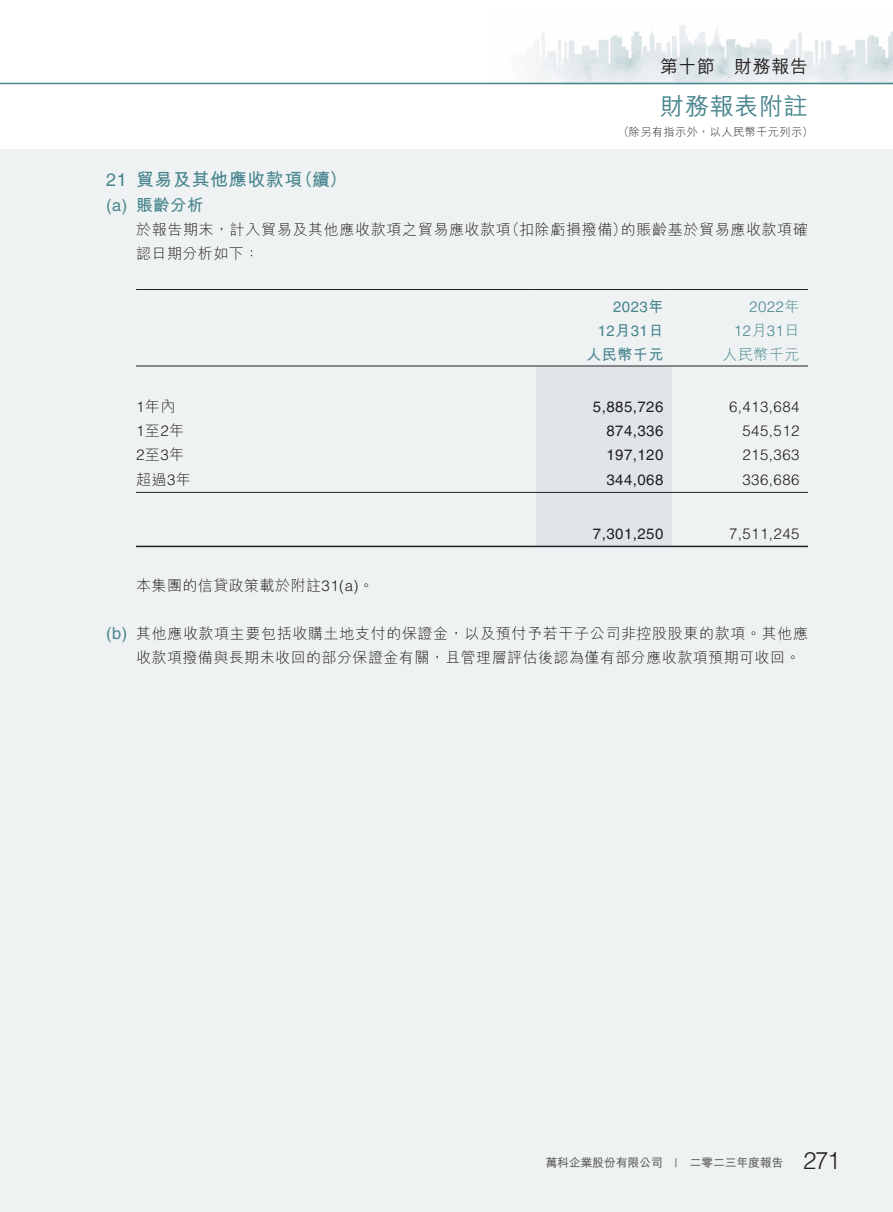
<style>
.page{position:relative;width:893px;height:1212px;background:#fff}
.page>*{position:absolute;margin:0;border:0;box-sizing:border-box;transform-origin:0 0}
.t1{font:500 24px "M Hei HK";letter-spacing:.03em;color:#48858e}
.t2{font:300 24px "Helvetica LT Std";color:#231f20}
.t3{font:700 18px "M Hei HK";letter-spacing:.03em;color:#48858e}
.t4{font:500 18px "M Hei HK";letter-spacing:.03em;color:#231f20}
.t5{font:700 16.5px "M Hei HK";color:#48858e}
.t6{font:300 15px/24px "M Hei HK";letter-spacing:.04em;color:#231f20}
.t7{font:300 15px "Helvetica LT Std";letter-spacing:.03em;color:#231f20}
.t8{font:15px "Helvetica LT Std";letter-spacing:.03em;color:#231f20}
.t9{font:15px/24px "Helvetica LT Std";letter-spacing:.03em;color:#48858e;text-align:right}
.t10{font:300 15px/24px "Helvetica LT Std";letter-spacing:.03em;color:#48858e;text-align:right}
.t11{font:700 15px "M Hei HK";letter-spacing:.03em;color:#48858e}
.t12{font:300 15px "M Hei HK";letter-spacing:.03em;color:#48858e}
.t13{font:700 12px "M Hei HK";letter-spacing:-.025em;color:#636366}
.t14{font:300 11.25px "M Hei HK";letter-spacing:.03em;color:#231f20}
.s1{font-family:"Helvetica LT Std";font-weight:400}
.s2{font-family:"M Hei HK";font-weight:700}
.s3{font-family:"M Hei HK"}
.s4{font-family:"Helvetica LT Std"}
.s5{font-family:"Helvetica LT Std";font-weight:400;font-size:16.5px;color:#48858e}
</style>
<div class="page">
<div style="left:0;top:149px;width:893px;height:1063px;background:#eff2f3"></div>
<img style="left:489px;top:25px;width:404px;height:58px">
<hr style="left:0;top:83px;width:893px;height:1px;background:#48858e">
<div style="left:536px;top:367px;width:136px;height:179px;background:#e0e5e9"></div>
<hr style="left:136px;top:289px;width:400px;height:1px;background:#231f20">
<hr style="left:536px;top:289px;width:136px;height:1px;background:#231f20">
<hr style="left:672px;top:289px;width:136px;height:1px;background:#231f20">
<hr style="left:136px;top:366px;width:400px;height:1px;background:#231f20">
<hr style="left:536px;top:366px;width:136px;height:1px;background:#231f20">
<hr style="left:672px;top:366px;width:136px;height:1px;background:#231f20">
<hr style="left:136px;top:492px;width:400px;height:1px;background:#231f20">
<hr style="left:536px;top:492px;width:136px;height:1px;background:#231f20">
<hr style="left:672px;top:492px;width:136px;height:1px;background:#231f20">
<hr style="left:136px;top:546px;width:400px;height:1px;background:#231f20">
<hr style="left:536px;top:546px;width:136px;height:1px;background:#231f20">
<hr style="left:672px;top:546px;width:136px;height:1px;background:#231f20">
<p class="t4" style="left:660px;top:53px;width:149px">第十節　財務報告</p>
<h1 class="t1" style="left:660px;top:88px;width:149px">財務報表附註</h1>
<p class="t14" style="left:618px;top:124px;width:196px">（除另有指示外，以人民幣千元列示）</p>
<p class="t3" style="left:106px;top:166px;width:242px"><span class="s1">21</span> 貿易及其他應收款項（續）</p>
<p class="t5" style="left:106px;top:193px;width:99px"><span class="s1">(a)</span> 賬齡分析</p>
<p class="t6" style="left:136px;top:217px;width:673px">於報告期末，計入貿易及其他應收款項之貿易應收款項（扣除虧損撥備）的賬齡基於貿易應收款項確認日期分析如下：</p>
<p class="t9" style="left:598px;top:295px;width:67px">2023<span class="s2">年<br></span>12<span class="s2">月</span>31<span class="s2">日</span></p>
<p class="t10" style="left:734px;top:294px;width:67px">2022<span class="s3">年<br></span>12<span class="s3">月</span>31<span class="s3">日</span></p>
<p class="t11" style="left:586px;top:344px;width:78px">人民幣千元</p>
<p class="t12" style="left:723px;top:344px;width:78px">人民幣千元</p>
<p class="t6" style="left:136px;top:394px;width:41px"><span class="s4">1</span>年內</p>
<p class="t8" style="left:593px;top:398px;width:72px">5,885,726</p>
<p class="t7" style="left:729px;top:398px;width:72px">6,413,684</p>
<p class="t7" style="left:136px;top:422px;width:50px">1<span class="s3">至</span>2<span class="s3">年</span></p>
<p class="t8" style="left:606px;top:422px;width:58px">874,336</p>
<p class="t7" style="left:742px;top:422px;width:58px">545,512</p>
<p class="t7" style="left:136px;top:446px;width:50px">2<span class="s3">至</span>3<span class="s3">年</span></p>
<p class="t8" style="left:606px;top:446px;width:58px">197,120</p>
<p class="t7" style="left:742px;top:446px;width:58px">215,363</p>
<p class="t6" style="left:136px;top:466px;width:56px">超過<span class="s4">3</span>年</p>
<p class="t8" style="left:606px;top:470px;width:58px">344,068</p>
<p class="t7" style="left:742px;top:470px;width:58px">336,686</p>
<p class="t8" style="left:593px;top:525px;width:72px">7,301,250</p>
<p class="t7" style="left:729px;top:524px;width:72px">7,511,245</p>
<p class="t6" style="left:136px;top:573px;width:239px">本集團的信貸政策載於附註<span class="s4">31(a)</span>。</p>
<p class="t6" style="left:136px;top:621px;width:673px;text-indent:-30px"><span class="s5">(b)</span> 其他應收款項主要包括收購土地支付的保證金，以及預付予若干子公司非控股股東的款項。其他應收款項撥備與長期未收回的部分保證金有關，且管理層評估後認為僅有部分應收款項預期可收回。</p>
<p class="t13" style="left:545px;top:1153px;width:240px">萬科企業股份有限公司 <span class="s1">|</span> 二零二三年度報告</p>
<h1 class="t2" style="left:803px;top:1146px;width:39px">271</h1>
</div>
